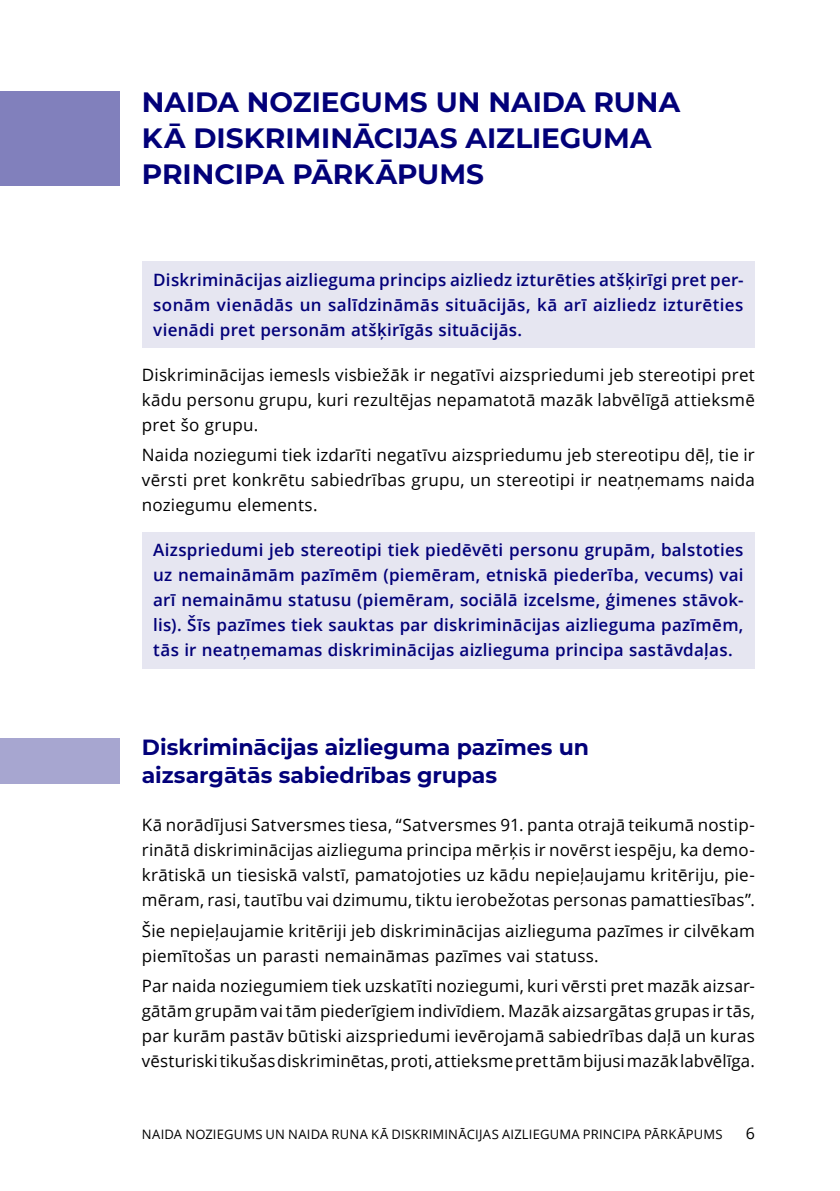
<style>
.page{position:relative;width:840px;height:1191px;background:#fff}
.page>*{position:absolute;margin:0;border:0;box-sizing:border-box;transform-origin:0 0}
.t1{font:700 28px/36px "Montserrat";color:#020079}
.t2{font:700 22px/28px "Montserrat";letter-spacing:-.005em;color:#020079}
.t3{font:17px/25px "Open Sans";letter-spacing:.015em;color:#000;text-align:justify}
.t4{font:600 17px/25px "Open Sans";letter-spacing:.015em;color:#020079;text-align:justify}
.t5{font:16px "Open Sans";color:#000}
.t6{font:13px "Open Sans";letter-spacing:.02em;color:#000}
</style>
<div class="page">
<div style="left:0;top:91px;width:119px;height:95px;background:#8180bc"></div>
<div style="left:142px;top:261px;width:612px;height:87px;background:#e6e6f1"></div>
<div style="left:142px;top:532px;width:612px;height:137px;background:#e6e6f1"></div>
<div style="left:0;top:738px;width:119px;height:46px;background:#a7a6d0"></div>
<h1 class="t1" style="left:142px;top:83px;width:539px">NAIDA NOZIEGUMS UN NAIDA RUNA<br>KĀ DISKRIMINĀCIJAS AIZLIEGUMA<br>PRINCIPA PĀRKĀPUMS</h1>
<p class="t4" style="left:153px;top:267px;width:591px">Diskriminācijas aizlieguma princips aizliedz izturēties atšķirīgi pret per&shy;sonām vienādās un salīdzināmās situācijās, kā arī aizliedz izturēties vienādi pret personām atšķirīgās situācijās.</p>
<p class="t3" style="left:142px;top:361px;width:614px">Diskriminācijas iemesls visbiežāk ir negatīvi aizspriedumi jeb stereotipi pret kādu personu grupu, kuri rezultējas nepamatotā mazāk labvēlīgā attieksmē pret šo grupu.</p>
<p class="t3" style="left:142px;top:442px;width:614px">Naida noziegumi tiek izdarīti negatīvu aizspriedumu jeb stereotipu dēļ, tie ir vērsti pret konkrētu sabiedrības grupu, un stereotipi ir neatņemams naida noziegumu elements.</p>
<p class="t4" style="left:153px;top:537px;width:591px">Aizspriedumi jeb stereotipi tiek piedēvēti personu grupām, balstoties uz nemaināmām pazīmēm (piemēram, etniskā piederība, vecums) vai arī nemaināmu statusu (piemēram, sociālā izcelsme, ģimenes stāvok&shy;lis). Šīs pazīmes tiek sauktas par diskriminācijas aizlieguma pazīmēm, tās ir neatņemamas diskriminācijas aizlieguma principa sastāvdaļas.</p>
<p class="t2" style="left:142px;top:732px;width:448px">Diskriminācijas aizlieguma pazīmes un aizsargātās sabiedrības grupas</p>
<p class="t3" style="left:142px;top:811px;width:614px">Kā norādījusi Satversmes tiesa, “Satversmes 91. panta otrajā teikumā nostip&shy;rinātā diskriminācijas aizlieguma principa mērķis ir novērst iespēju, ka demo&shy;krātiskā un tiesiskā valstī, pamatojoties uz kādu nepieļaujamu kritēriju, pie&shy;mēram, rasi, tautību vai dzimumu, tiktu ierobežotas personas pamattiesības”.</p>
<p class="t3" style="left:142px;top:917px;width:614px">Šie nepieļaujamie kritēriji jeb diskriminācijas aizlieguma pazīmes ir cilvēkam piemītošas un parasti nemaināmas pazīmes vai statuss.</p>
<p class="t3" style="left:142px;top:973px;width:614px">Par naida noziegumiem tiek uzskatīti noziegumi, kuri vērsti pret mazāk aizsar&shy;gātām grupām vai tām piederīgiem indivīdiem. Mazāk aizsargātas grupas ir tās, par kurām pastāv būtiski aizspriedumi ievērojamā sabiedrības daļā un kuras vēsturiski tikušas diskriminētas, proti, attieksme pret tām bijusi mazāk labvēlīga.</p>
<p class="t6" style="left:142px;top:1125px;width:72px">Naida n ozieg</p>
<p class="t6" style="left:233px;top:1125px;width:166px">ums un naida runa kā disk</p>
<p class="t6" style="left:420px;top:1125px;width:16px">rimin</p>
<p class="t6" style="left:458px;top:1125px;width:60px">ācijas aizlieg</p>
<p class="t6" style="left:549px;top:1125px;width:57px">uma princip</p>
<p class="t6" style="left:632px;top:1125px;width:81px">a pārkāpums</p>
<p class="t5" style="left:745px;top:1121px;width:11px">6</p>
</div>
